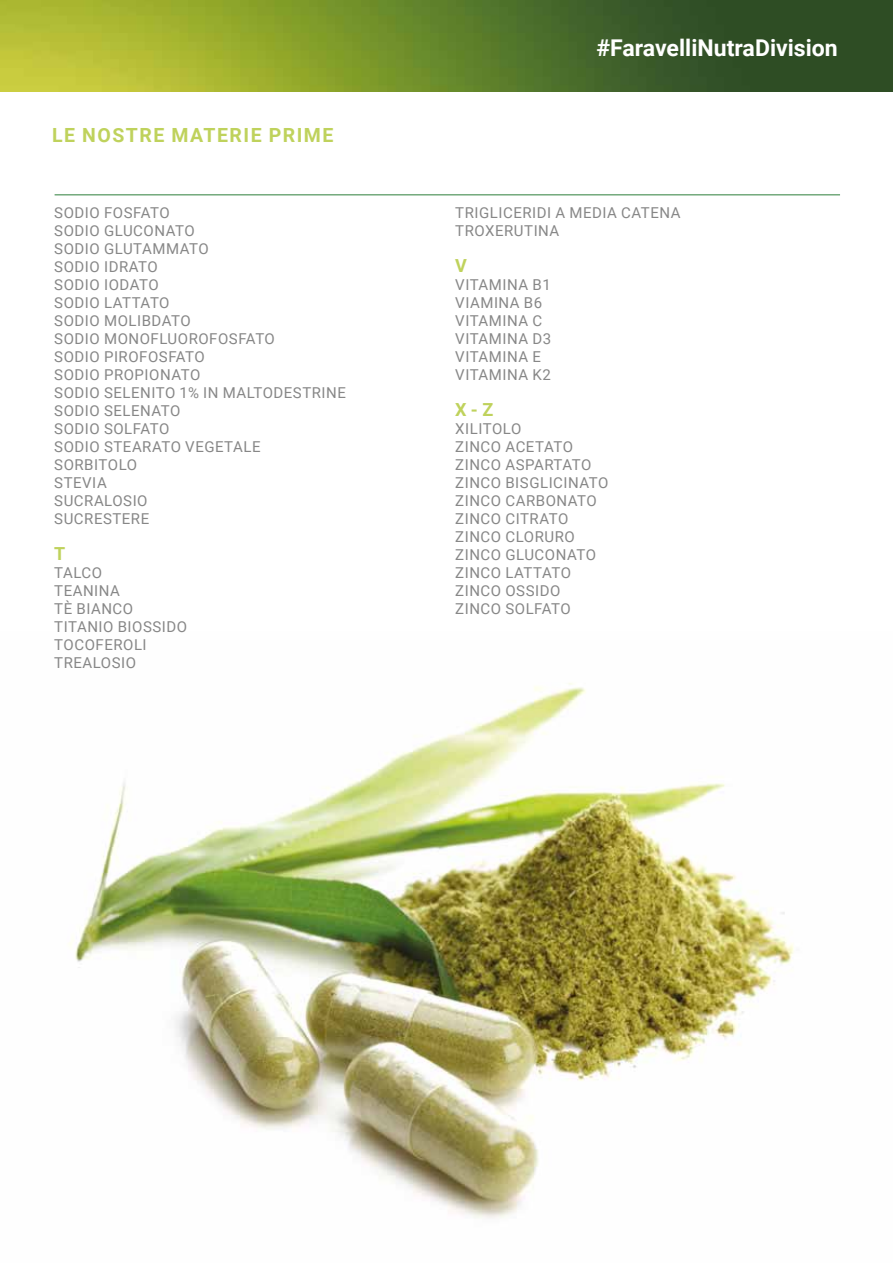
<style>
.page{position:relative;width:893px;height:1263px;background:#fff}
.page>*{position:absolute;margin:0;border:0;box-sizing:border-box;transform-origin:0 0}
.t1{font:700 23.1px "Roboto";color:#fff}
.t2{font:700 19.5px "Roboto";letter-spacing:.075em;color:#bfd25c}
.t3{font:700 18px "Roboto";color:#bfd25c}
.t4{font:15px/18px "Roboto";letter-spacing:.035em;color:#878787}
</style>
<div class="page">
<img style="left:69px;top:683px;width:725px;height:535px">
<img style="left:0;top:0;width:893px;height:91px">
<hr style="left:55px;top:195px;width:785px;height:1px;background:#2d7f3b">
<h2 class="t2" style="left:52px;top:122px;width:283px">LE NOSTRE MATERIE PRIME</h2>
<p class="t4" style="left:54px;top:203px;width:293px">SODIO FOSFATO<br>SODIO GLUCONATO<br>SODIO GLUTAMMATO<br>SODIO IDRATO<br>SODIO IODATO<br>SODIO LATTATO<br>SODIO MOLIBDATO<br>SODIO MONOFLUOROFOSFATO<br>SODIO PIROFOSFATO<br>SODIO PROPIONATO<br>SODIO SELENITO 1% IN MALTODESTRINE<br>SODIO SELENATO<br>SODIO SOLFATO<br>SODIO STEARATO VEGETALE<br>SORBITOLO<br>STEVIA<br>SUCRALOSIO<br>SUCRESTERE</p>
<p class="t3" style="left:54px;top:541px;width:13px">T</p>
<p class="t4" style="left:54px;top:563px;width:134px">TALCO<br>TEANINA<br>TÈ BIANCO<br>TITANIO BIOSSIDO<br>TOCOFEROLI<br>TREALOSIO</p>
<h1 class="t1" style="left:596px;top:32px;width:243px">#FaravelliNutraDivision</h1>
<p class="t4" style="left:455px;top:203px;width:227px">TRIGLICERIDI A MEDIA CATENA<br>TROXERUTINA</p>
<p class="t3" style="left:455px;top:253px;width:13px">V</p>
<p class="t4" style="left:455px;top:275px;width:98px">VITAMINA B1<br>VIAMINA B6<br>VITAMINA C<br>VITAMINA D3<br>VITAMINA E<br>VITAMINA K2</p>
<p class="t3" style="left:455px;top:397px;width:40px">X - Z</p>
<p class="t4" style="left:455px;top:419px;width:155px">XILITOLO<br>ZINCO ACETATO<br>ZINCO ASPARTATO<br>ZINCO BISGLICINATO<br>ZINCO CARBONATO<br>ZINCO CITRATO<br>ZINCO CLORURO<br>ZINCO GLUCONATO<br>ZINCO LATTATO<br>ZINCO OSSIDO<br>ZINCO SOLFATO</p>
</div>
